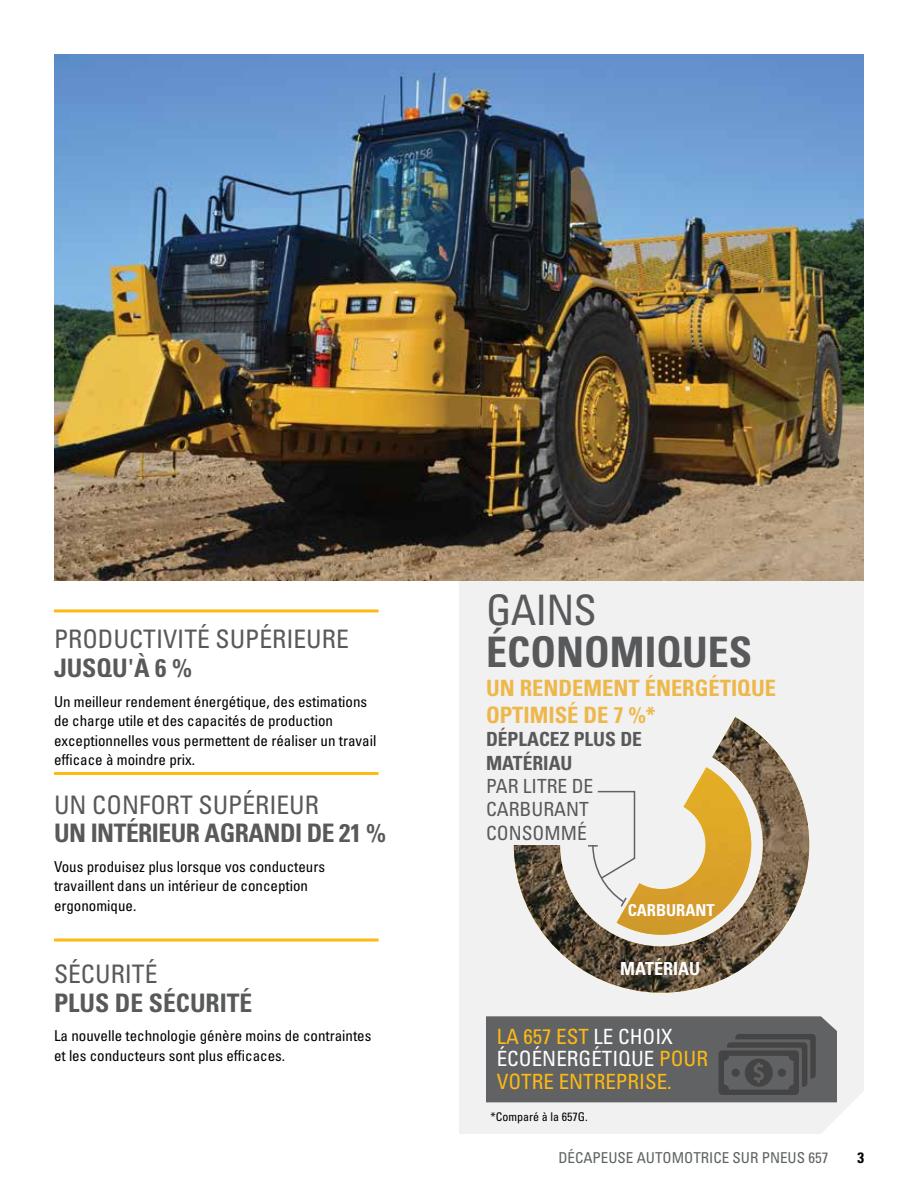
<style>
.page{position:relative;width:918px;height:1188px;background:#fff}
.page>*{position:absolute;margin:0;border:0;box-sizing:border-box;transform-origin:0 0}
.t1{font:42px "Univers LTCYR 67 Bold Cond";color:#58595b}
.t2{font:condensed 42px "Univers LTCYR 57";letter-spacing:-.02em;color:#58595b}
.t3{font:condensed 25.5px "Univers LTCYR 57";color:#58595b}
.t4{font:25.5px "Univers LTCYR 67 Bold Cond";letter-spacing:-.02em;color:#58595b}
.t5{font:25.5px "Univers LTCYR 67 Bold Cond";color:#58595b}
.t6{font:22.5px/27px "Univers LTCYR 67 Bold Cond";color:#eeb749}
.t7{font:condensed 21px/22.5px "Univers LTCYR 57";color:#fdba12}
.t8{font:condensed 19.5px/23.4px "Univers LTCYR 57";color:#58595b}
.t9{font:19.5px/23.4px "Univers LTCYR 67 Bold Cond";color:#58595b}
.t10{font:18px "Univers LTCYR 67 Bold Cond";color:#fff}
.t11{font:16.5px "Univers LTCYR 67 Bold Cond";color:#fff}
.t12{font:condensed 15px/19.5px "Univers LTCYR 57";color:#000}
.t13{font:condensed 15px "Univers LTCYR 57";color:#5e6263}
.t14{font:15px "Univers LTCYR 67 Bold Cond";color:#000}
.t15{font:condensed 12px "Univers LTCYR 57";color:#000}
.s1{color:#fff}
</style>
<div class="page">
<div style="left:459px;top:580px;width:405px;height:554px;background:#f1f1f2"></div>
<img style="left:54px;top:54px;width:810px;height:526px">
<hr style="left:54px;top:772px;width:325px;height:3px;background:#fdba12">
<hr style="left:54px;top:939px;width:325px;height:3px;background:#fdba12">
<hr style="left:54px;top:609px;width:325px;height:3px;background:#fdba12">
<svg style="left:486px;top:1016px;width:351px;height:86px;background:#5f5f61"></svg>
<img style="left:514px;top:717px;width:295px;height:276px">
<svg style="left:588px;top:767px;width:163px;height:168px"></svg>
<h2 class="t3" style="left:54px;top:623px;width:296px">PRODUCTIVITÉ SUPÉRIEURE</h2>
<h2 class="t4" style="left:54px;top:652px;width:140px">JUSQU'À 6 %</h2>
<p class="t12" style="left:54px;top:691px;width:324px">Un meilleur rendement énergétique, des estimations de charge utile et des capacités de production exceptionnelles vous permettent de réaliser un travail efficace à moindre prix.</p>
<h2 class="t3" style="left:54px;top:789px;width:266px">UN CONFORT SUPÉRIEUR</h2>
<h2 class="t4" style="left:54px;top:818px;width:333px">UN INTÉRIEUR AGRANDI DE 21 %</h2>
<p class="t12" style="left:54px;top:856px;width:273px">Vous produisez plus lorsque vos conducteurs travaillent dans un intérieur de conception ergonomique.</p>
<h2 class="t3" style="left:54px;top:958px;width:105px">SÉCURITÉ</h2>
<h2 class="t5" style="left:54px;top:987px;width:200px">PLUS DE SÉCURITÉ</h2>
<p class="t12" style="left:54px;top:1026px;width:319px">La nouvelle technologie génère moins de contraintes et les conducteurs sont plus efficaces.</p>
<h1 class="t2" style="left:486px;top:583px;width:113px">GAINS</h1>
<h1 class="t1" style="left:486px;top:626px;width:268px">ÉCONOMIQUES</h1>
<h3 class="t6" style="left:486px;top:674px;width:292px">UN RENDEMENT ÉNERGÉTIQUE<br>OPTIMISÉ DE 7 %*</h3>
<h3 class="t9" style="left:486px;top:727px;width:157px">DÉPLACEZ PLUS DE<br>MATÉRIAU</h3>
<h3 class="t8" style="left:486px;top:774px;width:109px">PAR LITRE DE<br>CARBURANT<br>CONSOMMÉ</h3>
<p class="t11" style="left:628px;top:900px;width:89px">CARBURANT</p>
<p class="t10" style="left:620px;top:958px;width:81px">MATÉRIAU</p>
<h3 class="t7" style="left:497px;top:1025px;width:213px">LA 657 EST <span class="s1">LE CHOIX<br>ÉCOÉNERGÉTIQUE</span> POUR<br>VOTRE ENTREPRISE.</h3>
<p class="t15" style="left:490px;top:1109px;width:99px">*Comparé à la 657G.</p>
<p class="t13" style="left:558px;top:1148px;width:272px">DÉCAPEUSE AUTOMOTRICE SUR PNEUS 657</p>
<p class="t14" style="left:857px;top:1148px;width:8px">3</p>
</div>
